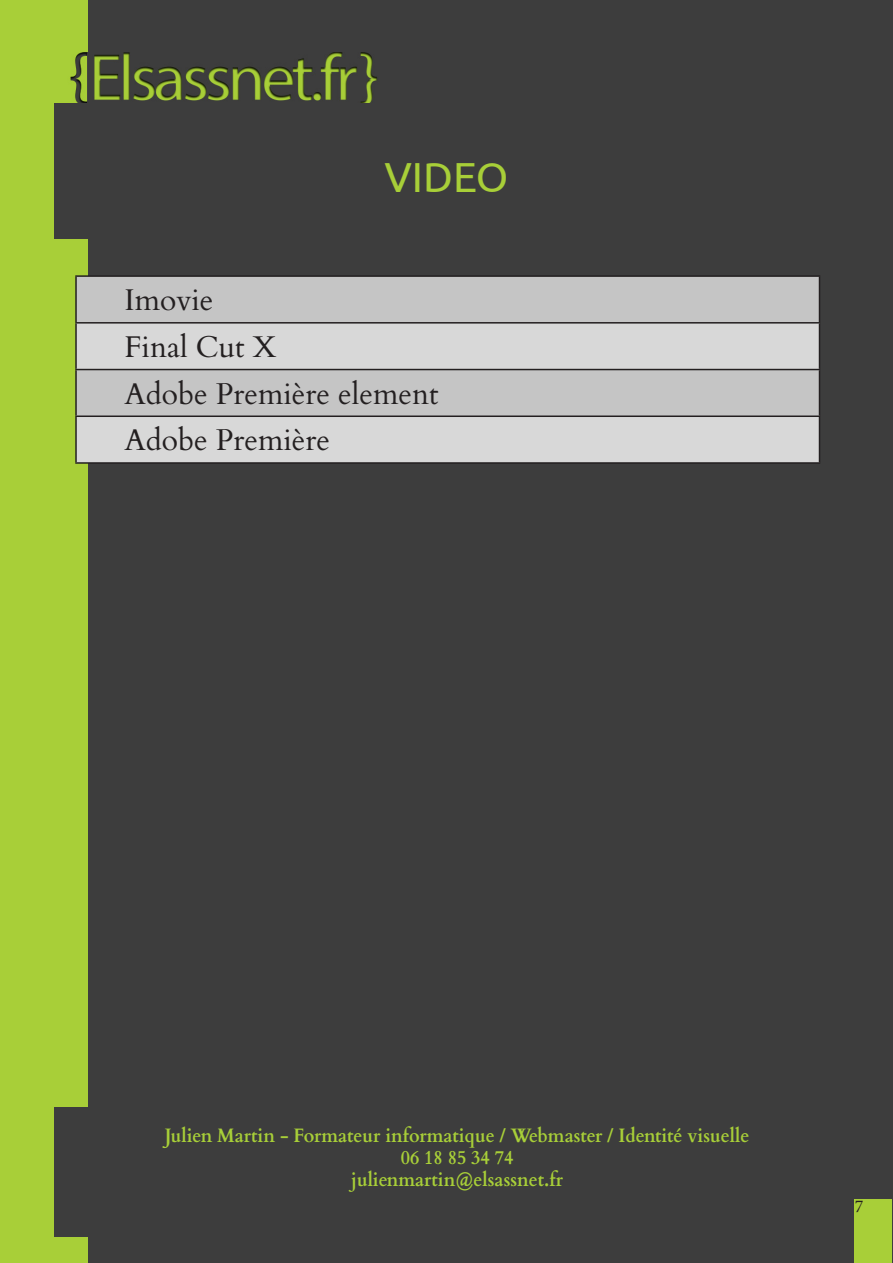
<style>
.page{position:relative;width:893px;height:1263px;background:#3d3d3d}
.page>*{position:absolute;margin:0;border:0;box-sizing:border-box;transform-origin:0 0}
.Titre_1{font:42px "Ubuntu";color:#a8cf38}
.tableau{font:30px "Cardo";color:#231f20}
.t1{font:700 19.5px/21.8px "Cardo";color:#a8cf38;text-align:center;scale:.93 1}
.t2{font:18px "Minion Pro";color:#231f20}
</style>
<div class="page">
<div style="left:0;top:0;width:88px;height:1263px;background:#a8cf38"></div>
<img style="left:70px;top:52px;width:307px;height:51px">
<div style="left:54px;top:1107px;width:785px;height:129px;background:#3d3d3d"></div>
<div style="left:855px;top:1199px;width:37px;height:64px;background:#a8cf38"></div>
<div style="left:54px;top:103px;width:785px;height:135px;background:#3d3d3d"></div>
<div style="left:77px;top:277px;width:742px;height:45px;background:#c5c5c5"></div>
<svg style="left:77px;top:324px;width:742px;height:138px;background:#d0d0d0"></svg>
<hr style="left:75px;top:275px;width:745px;height:2px;background:#231f20">
<hr style="left:75px;top:277px;width:2px;height:45px;background:#231f20">
<hr style="left:819px;top:277px;width:1px;height:45px;background:#231f20">
<hr style="left:75px;top:322px;width:745px;height:2px;background:#231f20">
<hr style="left:75px;top:324px;width:2px;height:45px;background:#231f20">
<hr style="left:819px;top:324px;width:1px;height:45px;background:#231f20">
<hr style="left:75px;top:369px;width:745px;height:1px;background:#231f20">
<hr style="left:75px;top:370px;width:2px;height:45px;background:#231f20">
<hr style="left:819px;top:370px;width:1px;height:45px;background:#231f20">
<hr style="left:75px;top:415px;width:745px;height:2px;background:#231f20">
<hr style="left:75px;top:417px;width:2px;height:45px;background:#231f20">
<hr style="left:819px;top:417px;width:1px;height:45px;background:#231f20">
<hr style="left:75px;top:462px;width:745px;height:2px;background:#231f20">
<p class="Titre_1" style="left:384px;top:151px;width:126px">VIDEO</p>
<p class="tableau" style="left:125px;top:276px;width:91px">Imovie</p>
<p class="tableau" style="left:125px;top:323px;width:153px">Final Cut X</p>
<p class="tableau" style="left:125px;top:369px;width:316px">Adobe Première element</p>
<p class="tableau" style="left:125px;top:416px;width:207px">Adobe Première</p>
<p class="t1" style="left:165px;top:1123px;width:630px">Julien Martin - Formateur informatique / Webmaster / Identité visuelle<br>06 18 85 34 74<br>julienmartin@elsassnet.fr</p>
<p class="t2" style="left:855px;top:1194px;width:10px">7</p>
</div>
